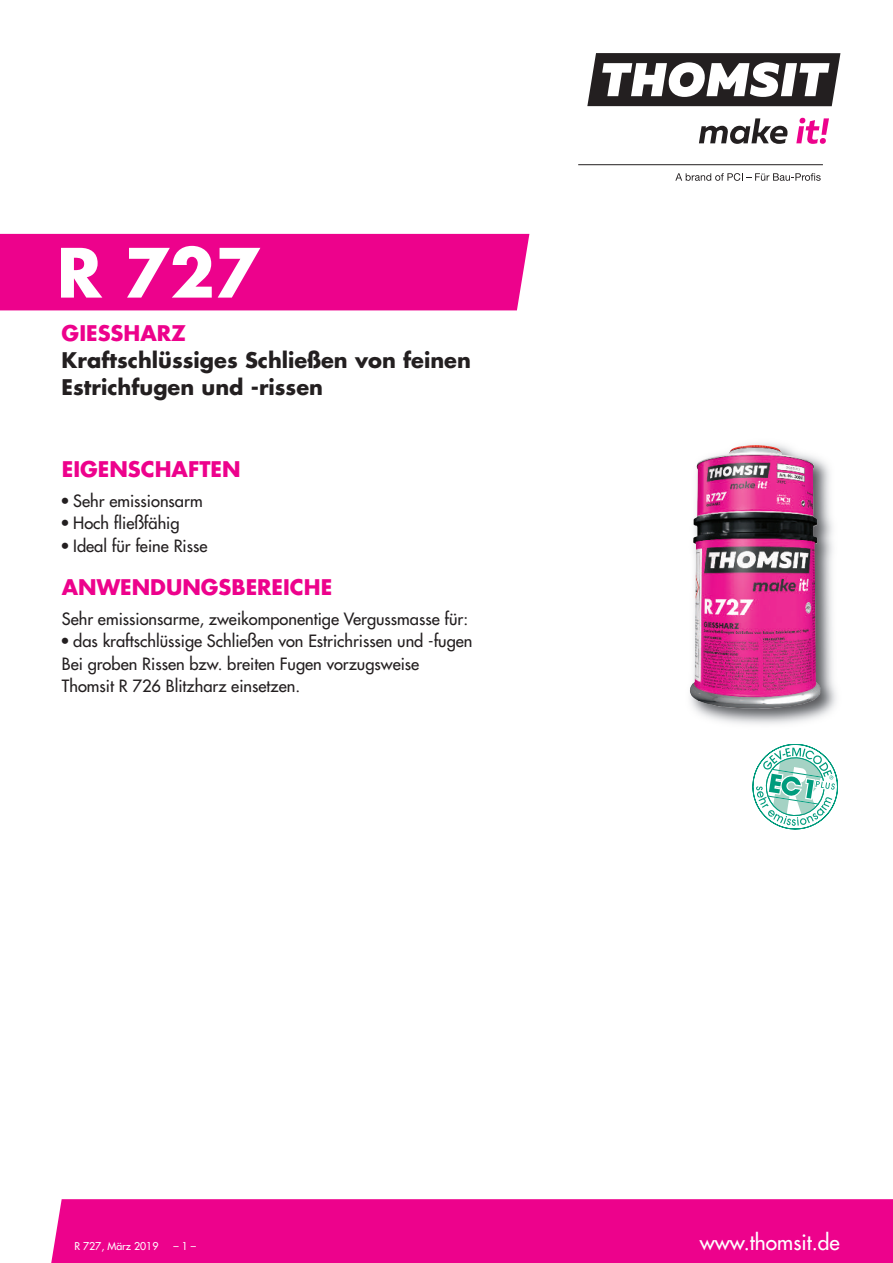
<style>
.page{position:relative;width:893px;height:1263px;background:#fff}
.page>*{position:absolute;margin:0;border:0;box-sizing:border-box;transform-origin:0 0}
.t1{font:700 66px "Futura";color:#fff}
.t2{font:700 21px/27.3px "Futura";color:#231f20}
.t3{font:700 21px "Futura";color:#ed028c}
.t4{font:21px "Futura";color:#fff}
.t5{font:16.5px/22.5px "Futura";color:#231f20}
.t6{font:10.5px "Futura";color:#fff}
.s1{font-stretch:condensed}
</style>
<div class="page">
<svg style="left:587px;top:53px;width:253px;height:53px"></svg>
<svg style="left:699px;top:118px;width:89px;height:26px"></svg>
<svg style="left:796px;top:118px;width:33px;height:26px"></svg>
<hr style="left:578px;top:164px;width:245px;height:1px;background:#231f20">
<svg style="left:675px;top:173px;width:146px;height:8px"></svg>
<svg style="left:753px;top:744px;width:85px;height:85px"></svg>
<div style="left:51px;top:1199px;width:842px;height:64px;background:#ed028c"></div>
<div style="left:0;top:234px;width:529px;height:76px;background:#ed028c"></div>
<img style="left:689px;top:443px;width:148px;height:282px">
<img style="left:690px;top:445px;width:131px;height:264px">
<h1 class="t1" style="left:57px;top:243px;width:205px">R 727</h1>
<p class="t3" style="left:62px;top:323px;width:126px">GIESSHARZ</p>
<p class="t2" style="left:62px;top:348px;width:411px">Kraftschlüssiges Schließen von feinen<br>Estrichfugen und -rissen</p>
<p class="t3" style="left:62px;top:460px;width:180px">EIGENSCHAFTEN</p>
<p class="t5" style="left:62px;top:490px;width:142px"><span class="s1">•</span> Sehr emissionsarm</p>
<p class="t5" style="left:62px;top:513px;width:119px"><span class="s1">•</span> Hoch fließfähig</p>
<p class="t5" style="left:62px;top:535px;width:147px"><span class="s1">•</span> Ideal für feine Risse</p>
<p class="t3" style="left:62px;top:578px;width:272px">ANWENDUNGSBEREICHE</p>
<p class="t5" style="left:62px;top:608px;width:408px">Sehr emissionsarme, zweikomponentige Vergussmasse für:</p>
<p class="t5" style="left:62px;top:631px;width:412px"><span class="s1">•</span> das kraftschlüssige Schließen von Estrichrissen und -fugen<br>Bei groben Rissen bzw. breiten Fugen vorzugsweise<br>Thomsit R 726 Blitzharz einsetzen.</p>
<p class="t6" style="left:74px;top:1241px;width:85px">R 727, März 2019</p>
<p class="t6" style="left:174px;top:1241px;width:24px">–1–</p>
<p class="t4" style="left:700px;top:1232px;width:141px">www.thomsit.de</p>
</div>
